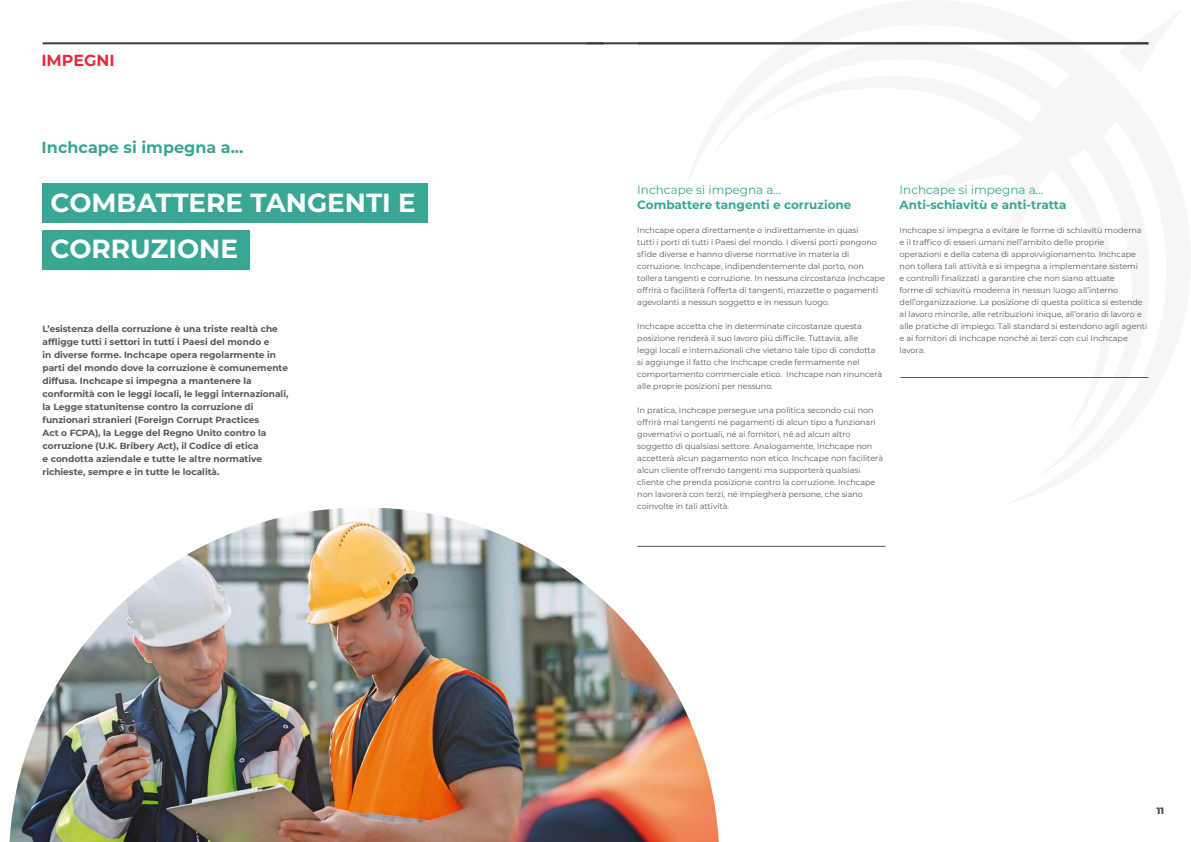
<style>
.page{position:relative;width:1191px;height:842px;background:#fff}
.page>*{position:absolute;margin:0;border:0;box-sizing:border-box;transform-origin:0 0}
.t1{font:700 26.2px/45.4px "Montserrat";color:#fff}
.t2{font:700 16px "Montserrat";color:#39a794}
.t3{font:700 16px "Montserrat";color:#e12e3f}
.t4{font:700 12px "Montserrat";color:#39a794}
.t5{font:12px "Montserrat";color:#39a794}
.t6{font:700 9px/13px "Montserrat";color:#575756}
.t7{font:8px/12px "Montserrat";color:#575756}
</style>
<div class="page">
<svg style="left:1118px;top:42px;width:31px;height:3px"></svg>
<img style="left:10px;top:508px;width:709px;height:334px">
<hr style="left:43px;top:42px;width:561px;height:2px;background:#3c3c3b">
<hr style="left:587px;top:42px;width:561px;height:2px;background:#3c3c3b">
<hr style="left:637px;top:546px;width:248px;height:1px;background:#575756">
<hr style="left:900px;top:377px;width:248px;height:1px;background:#575756">
<div style="left:43px;top:183px;width:385px;height:40px;background:#39a794"></div>
<div style="left:43px;top:230px;width:206px;height:39px;background:#39a794"></div>
<h2 class="t3" style="left:41px;top:48px;width:75px">IMPEGNI</h2>
<h2 class="t2" style="left:42px;top:136px;width:203px">Inchcape si impegna a...</h2>
<h1 class="t1" style="left:51px;top:179px;width:367px">COMBATTERE TANGENTI E<br>CORRUZIONE</h1>
<p class="t6" style="left:43px;top:321px;width:247px">L’esistenza della corruzione è una triste realtà che affligge tutti i settori in tutti i Paesi del mondo e<br>in diverse forme. Inchcape opera regolarmente in parti del mondo dove la corruzione è comunemente diffusa. Inchcape si impegna a mantenere la conformità con le leggi locali, le leggi internazionali, la Legge statunitense contro la corruzione di funzionari stranieri (Foreign Corrupt Practices<br>Act o FCPA), la Legge del Regno Unito contro la corruzione (U.K. Bribery Act), il Codice di etica<br>e condotta aziendale e tutte le altre normative richieste, sempre e in tutte le località.</p>
<h3 class="t5" style="left:637px;top:182px;width:145px">Inchcape si impegna a…</h3>
<h3 class="t4" style="left:637px;top:196px;width:216px">Combattere tangenti e corruzione</h3>
<p class="t7" style="left:637px;top:223px;width:249px">Inchcape opera direttamente o indirettamente in quasi<br>tutti i porti di tutti i Paesi del mondo. I diversi porti pongono sfide diverse e hanno diverse normative in materia di corruzione. Inchcape, indipendentemente dal porto, non tollera tangenti e corruzione. In nessuna circostanza Inchcape offrirà o faciliterà l’offerta di tangenti, mazzette o pagamenti agevolanti a nessun soggetto e in nessun luogo.</p>
<p class="t7" style="left:637px;top:319px;width:246px">Inchcape accetta che in determinate circostanze questa posizione renderà il suo lavoro più difficile. Tuttavia, alle<br>leggi locali e internazionali che vietano tale tipo di condotta si aggiunge il fatto che Inchcape crede fermamente nel comportamento commerciale etico. Inchcape non rinuncerà alle proprie posizioni per nessuno.</p>
<p class="t7" style="left:637px;top:403px;width:247px">In pratica, Inchcape persegue una politica secondo cui non offrirà mai tangenti né pagamenti di alcun tipo a funzionari governativi o portuali, né ai fornitori, né ad alcun altro soggetto di qualsiasi settore. Analogamente, Inchcape non accetterà alcun pagamento non etico. Inchcape non faciliterà alcun cliente offrendo tangenti ma supporterà qualsiasi cliente che prenda posizione contro la corruzione. Inchcape non lavorerà con terzi, né impiegherà persone, che siano coinvolte in tali attività.</p>
<h3 class="t5" style="left:899px;top:182px;width:145px">Inchcape si impegna a…</h3>
<h3 class="t4" style="left:899px;top:196px;width:168px">Anti-schiavitù e anti-tratta</h3>
<p class="t7" style="left:899px;top:223px;width:249px">Inchcape si impegna a evitare le forme di schiavitù moderna e il traffico di esseri umani nell’ambito delle proprie operazioni e della catena di approvvigionamento. Inchcape non tollera tali attività e si impegna a implementare sistemi<br>e controlli finalizzati a garantire che non siano attuate<br>forme di schiavitù moderna in nessun luogo all’interno dell’organizzazione. La posizione di questa politica si estende al lavoro minorile, alle retribuzioni inique, all’orario di lavoro e alle pratiche di impiego. Tali standard si estendono agli agenti e ai fornitori di Inchcape nonché ai terzi con cui Inchcape lavora.</p>
<p class="t6" style="left:1157px;top:803px;width:9px">11</p>
</div>
